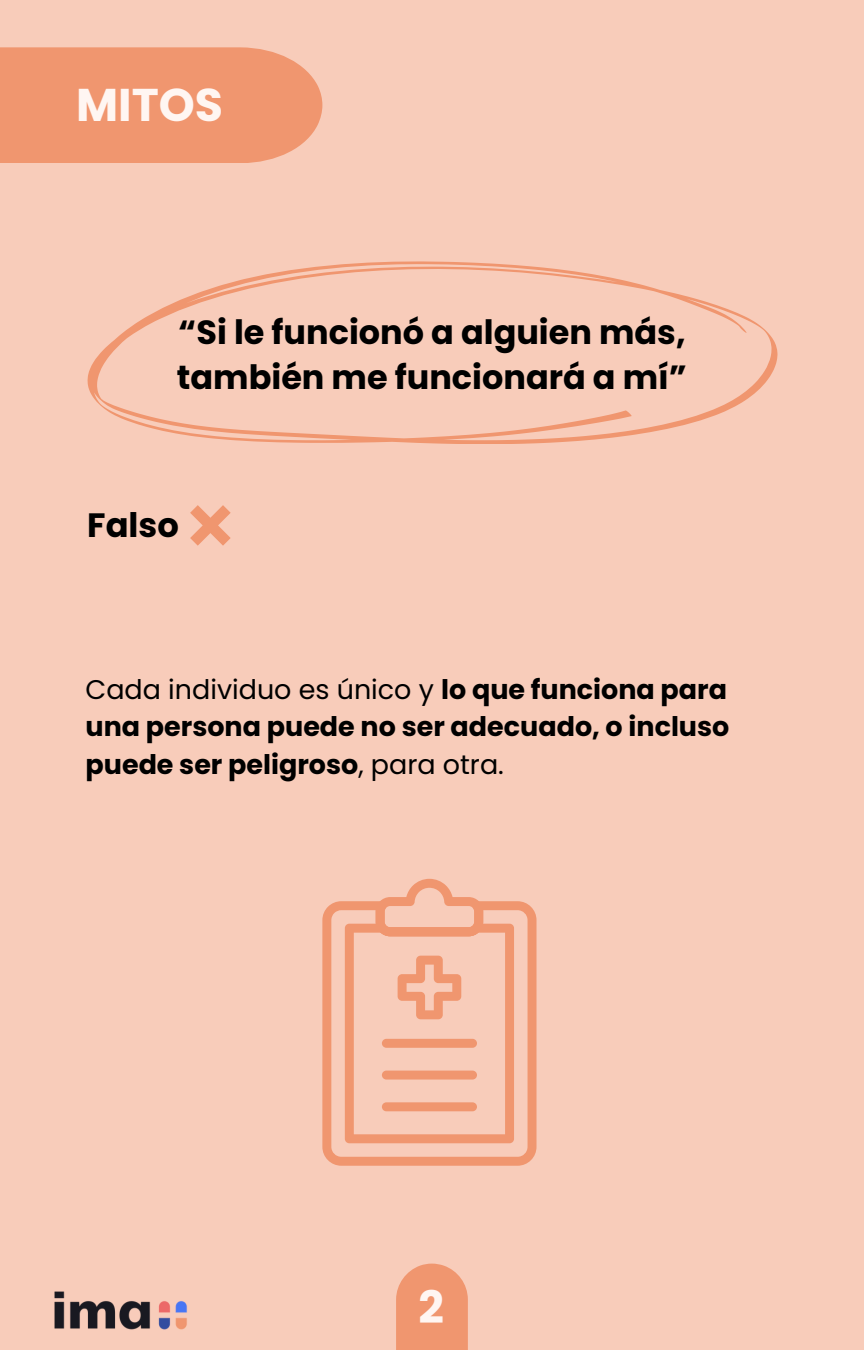
<style>
.page{position:relative;width:864px;height:1350px;background:#f8ccba}
.page>*{position:absolute;margin:0;border:0;box-sizing:border-box;transform-origin:0 0}
.t1{font:700 45.9px "Poppins";color:#fff6f2}
.t2{font:700 44.77px "Poppins";color:#fff6f2}
.t3{font:700 33.75px "Poppins";color:#000}
.t4{font:700 33.52px/45px "Poppins";color:#000}
.t5{font:700 27px/37.1px "Poppins";color:#000;text-align:justify}
.s1{font-weight:400}
</style>
<div class="page">
<div style="left:0;top:47px;width:322px;height:116px;background:#f0966f"></div>
<svg style="left:396px;top:1264px;width:72px;height:86px;background:#f09a75"></svg>
<svg style="left:87px;top:261px;width:690px;height:183px"></svg>
<img style="left:54px;top:1291px;width:133px;height:39px">
<svg style="left:190px;top:505px;width:41px;height:41px"></svg>
<svg style="left:322px;top:901px;width:215px;height:265px"></svg>
<svg style="left:345px;top:879px;width:169px;height:264px"></svg>
<h2 class="t1" style="left:76px;top:72px;width:149px">MITOS</h2>
<h2 class="t4" style="left:177px;top:310px;width:512px">“Si le funcionó a alguien más, también me funcionará a mí”</h2>
<p class="t3" style="left:87px;top:502px;width:93px">Falso</p>
<p class="t5" style="left:86px;top:671px;width:645px"><span class="s1">Cada individuo es único y</span> lo que funciona para una persona puede no ser adecuado, o incluso puede ser peligroso<span class="s1">, para otra.</span></p>
<p class="t2" style="left:418px;top:1276px;width:27px">2</p>
</div>
